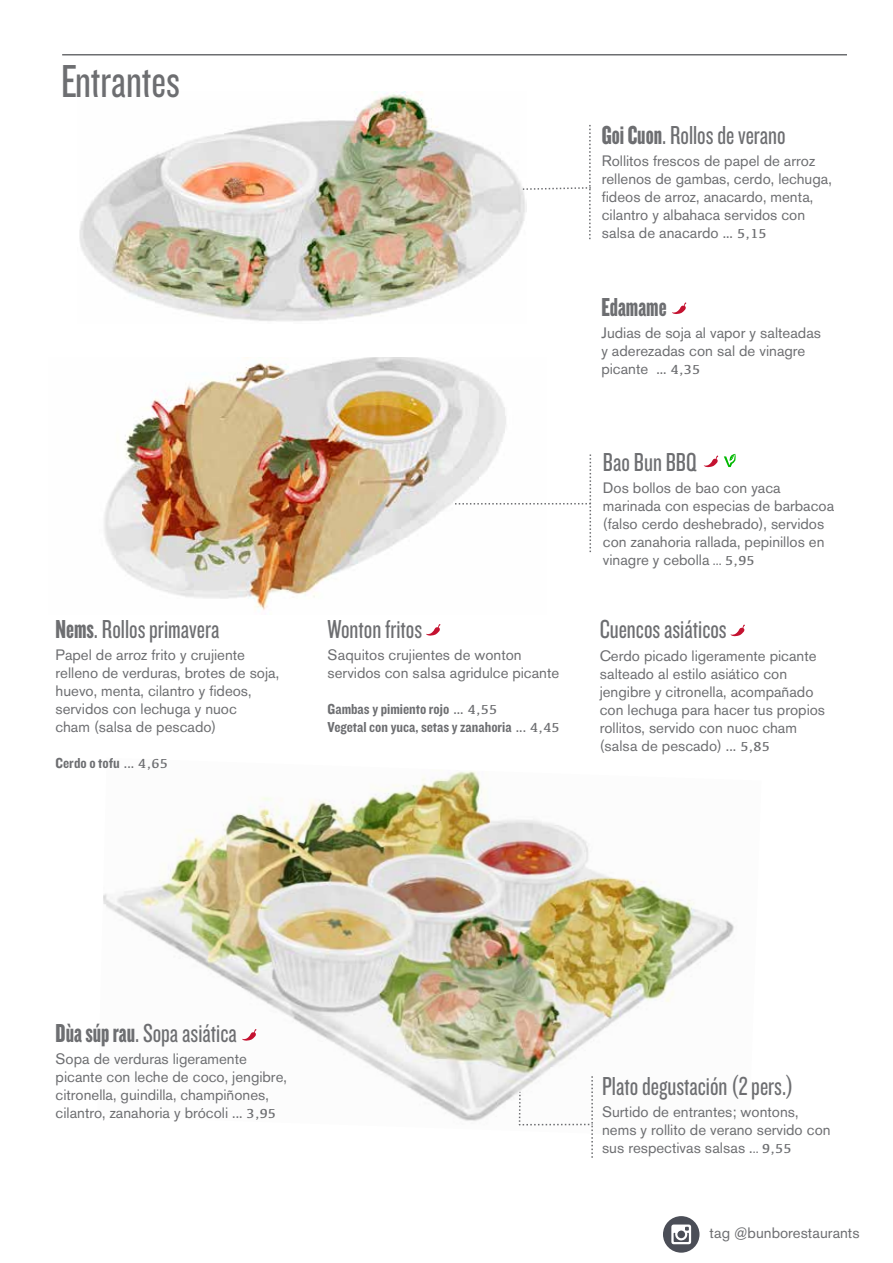
<style>
.page{position:relative;width:893px;height:1263px;background:#fff}
.page>*{position:absolute;margin:0;border:0;box-sizing:border-box;transform-origin:0 0}
.t1{font:48px "Knockout HTF28 Junior Featherwt";color:#6d6e71}
.t2{font:27px "Knockout HTF28 Junior Featherwt";color:#6d6e71}
.t3{font:27px "Knockout HTF68 Full Featherwt";color:#6d6e71}
.t4{font:15px/18px "Akzidenz Grotesk BE";color:#6d6e71}
.t5{font:15px/18px "Knockout HTF50 Welterweight";color:#6d6e71}
.s1{font-family:"Knockout HTF68 Full Featherwt"}
.s2{font-family:"Akzidenz Grotesk BE"}
.s3{font-family:"Kefa";font-size:13.5px}
.s4{font-size:12.75px}
</style>
<div class="page">
<hr style="left:62px;top:54px;width:785px;height:2px;background:#6d6e71">
<img style="left:104px;top:358px;width:402px;height:252px">
<img style="left:103px;top:771px;width:631px;height:350px">
<img style="left:79px;top:92px;width:442px;height:229px">
<svg style="left:730px;top:625px;width:15px;height:11px"></svg>
<svg style="left:426px;top:624px;width:15px;height:12px"></svg>
<svg style="left:521px;top:125px;width:70px;height:114px"></svg>
<svg style="left:455px;top:454px;width:136px;height:98px"></svg>
<svg style="left:672px;top:302px;width:14px;height:12px"></svg>
<svg style="left:704px;top:455px;width:14px;height:12px"></svg>
<svg style="left:518px;top:1076px;width:76px;height:82px"></svg>
<svg style="left:724px;top:454px;width:12px;height:14px"></svg>
<svg style="left:242px;top:1029px;width:15px;height:12px"></svg>
<div style="left:663px;top:1216px;width:36px;height:37px;background:#4b4e57;border-radius:50%"></div>
<svg style="left:671px;top:1224px;width:20px;height:20px"></svg>
<h1 class="t1" style="left:61px;top:57px;width:120px">Entrantes</h1>
<h2 class="t2" style="left:56px;top:615px;width:165px"><span class="s1">Nems</span>. Rollos primavera</h2>
<p class="t4" style="left:56px;top:646px;width:225px">Papel de arroz frito y crujiente relleno de verduras, brotes de soja, huevo, menta, cilantro y fideos, servidos con lechuga y nuoc<br>cham (salsa de pescado)</p>
<p class="t5" style="left:56px;top:755px;width:114px">Cerdo o tofu <span class="s2">...</span> <span class="s3">4,65</span></p>
<h2 class="t2" style="left:328px;top:615px;width:96px">Wonton fritos</h2>
<p class="t4" style="left:328px;top:646px;width:233px">Saquitos crujientes de wonton servidos con salsa agridulce picante</p>
<p class="t5" style="left:328px;top:700px;width:233px">Gambas y pimiento rojo <span class="s2">...</span> <span class="s3">4,55<br></span>Vegetal con yuca, setas y zanahoria <span class="s2">...</span> <span class="s3">4,45</span></p>
<h2 class="t2" style="left:602px;top:122px;width:185px"><span class="s1">Goi Cuon</span>. Rollos de verano</h2>
<p class="t4" style="left:602px;top:152px;width:232px">Rollitos frescos de papel de arroz rellenos de gambas, cerdo, lechuga, fideos de arroz, anacardo, menta, cilantro y albahaca servidos con salsa de anacardo ... <span class="s3">5,15</span></p>
<h2 class="t3" style="left:601px;top:293px;width:67px">Edamame</h2>
<p class="t4" style="left:601px;top:324px;width:221px">Judias de soja al vapor y salteadas y aderezadas con sal de vinagre picante ... <span class="s3">4,35</span></p>
<h2 class="t2" style="left:603px;top:449px;width:95px">Bao Bun BBQ</h2>
<p class="t4" style="left:603px;top:479px;width:233px">Dos bollos de bao con yaca marinada con especias de barbacoa (falso cerdo deshebrado), servidos con zanahoria rallada, pepinillos en vinagre y cebolla <span class="s4">...</span> <span class="s3">5,95</span></p>
<h2 class="t2" style="left:600px;top:616px;width:129px">Cuencos asiáticos</h2>
<p class="t4" style="left:600px;top:646px;width:227px">Cerdo picado ligeramente picante salteado al estilo asiático con jengibre y citronella, acompañado con lechuga para hacer tus propios rollitos, servido con nuoc cham (salsa de pescado) ... <span class="s3">5,85</span></p>
<h2 class="t2" style="left:56px;top:1019px;width:183px"><span class="s1">Dùa súp rau</span>. Sopa asiática</h2>
<p class="t4" style="left:56px;top:1050px;width:233px">Sopa de verduras ligeramente picante con leche de coco, jengibre, citronella, guindilla, champiñones, cilantro, zanahoria y brócoli ... <span class="s3">3,95</span></p>
<h2 class="t2" style="left:602px;top:1073px;width:193px">Plato degustación (2 pers.)</h2>
<p class="t4" style="left:602px;top:1103px;width:230px">Surtido de entrantes; wontons, nems y rollito de verano servido con sus respectivas salsas .<span class="s4">..</span> <span class="s3">9,55</span></p>
<p class="t4" style="left:709px;top:1224px;width:152px">tag @bunborestaurants</p>
</div>
